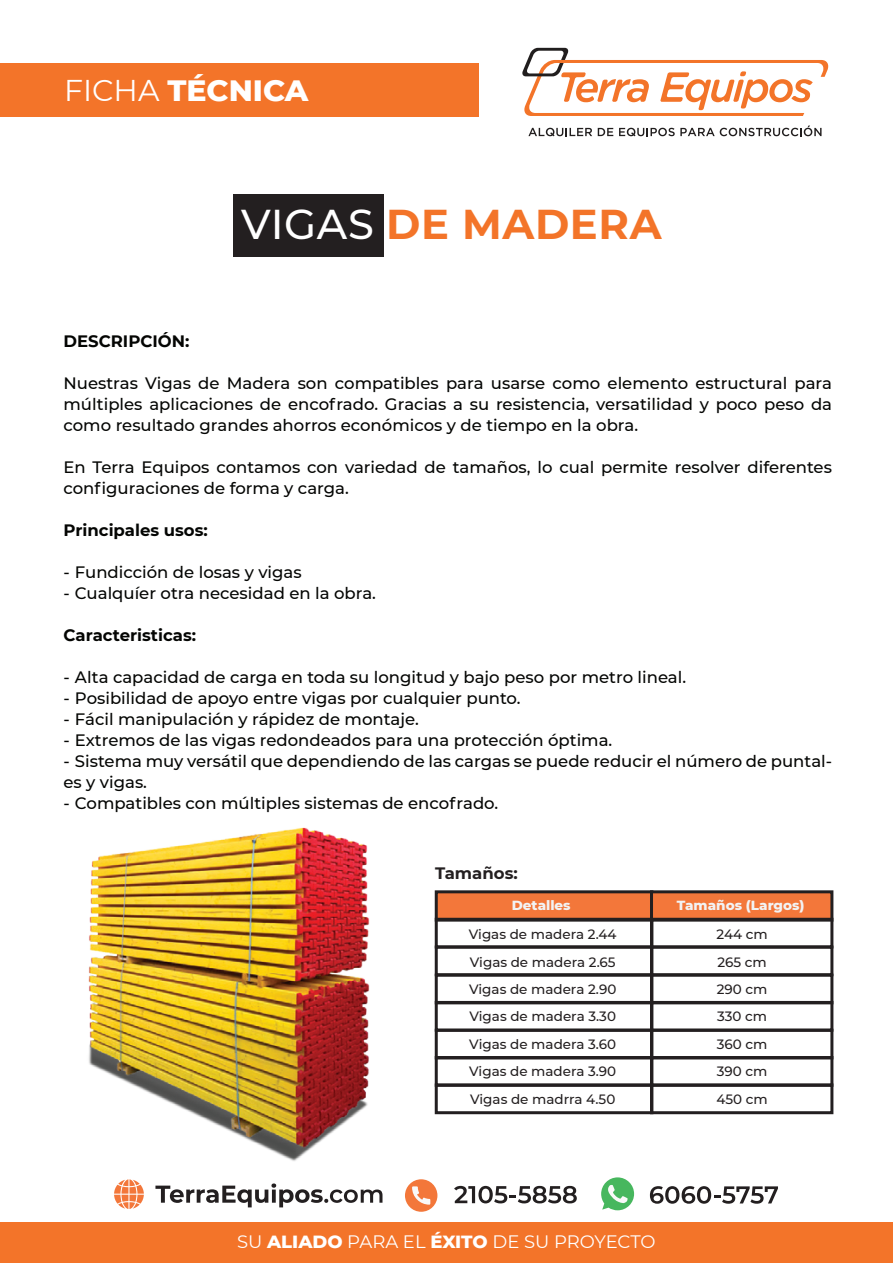
<style>
.page{position:relative;width:893px;height:1263px;background:#fff}
.page>*{position:absolute;margin:0;border:0;box-sizing:border-box;transform-origin:0 0}
.t1{font:700 41.55px "Montserrat";letter-spacing:.015em;color:#f37429}
.t2{font:800 30px "Montserrat";color:#fff}
.t3{font:18px "Montserrat";color:#fff}
.t4{font:500 16.5px/21px "Montserrat";color:#040503}
.t5{font:700 16.5px "Montserrat";color:#040503}
.t6{font:700 16.5px "Montserrat";color:#231f20}
.t7{font:500 13.5px/27.5px "Montserrat";color:#231f20;text-align:justify}
.t8{font:800 13.5px "Montserrat";color:#f2f3f4}
.s1{font-weight:400}
.s2{font-weight:500;color:#fff}
.s3{font-weight:800}
</style>
<div class="page">
<div style="left:0;top:63px;width:479px;height:53px;background:#f37429"></div>
<svg style="left:528px;top:128px;width:64px;height:8px"></svg>
<svg style="left:598px;top:128px;width:15px;height:8px"></svg>
<svg style="left:619px;top:125px;width:202px;height:11px"></svg>
<svg style="left:522px;top:48px;width:307px;height:68px"></svg>
<div style="left:0;top:1222px;width:893px;height:41px;background:#f37429"></div>
<div style="left:405px;top:1179px;width:32px;height:33px;background:#f3773a;border-radius:50%"></div>
<svg style="left:412px;top:1186px;width:18px;height:19px"></svg>
<svg style="left:114px;top:1179px;width:30px;height:30px"></svg>
<svg style="left:601px;top:1177px;width:33px;height:33px"></svg>
<svg style="left:155px;top:1183px;width:227px;height:24px"></svg>
<svg style="left:454px;top:1186px;width:123px;height:17px"></svg>
<svg style="left:650px;top:1186px;width:128px;height:18px"></svg>
<div style="left:233px;top:194px;width:151px;height:63px;background:#231f20"></div>
<div style="left:435px;top:890px;width:218px;height:32px;background:#f3773a;border:3px solid #231f20"></div>
<div style="left:435px;top:918px;width:218px;height:30px;border:3px solid #231f20"></div>
<div style="left:435px;top:945px;width:218px;height:31px;border:3px solid #231f20"></div>
<div style="left:435px;top:974px;width:218px;height:30px;border:3px solid #231f20"></div>
<div style="left:435px;top:1001px;width:218px;height:31px;border:3px solid #231f20"></div>
<div style="left:435px;top:1029px;width:218px;height:30px;border:3px solid #231f20"></div>
<div style="left:435px;top:1056px;width:218px;height:31px;border:3px solid #231f20"></div>
<div style="left:650px;top:890px;width:183px;height:32px;background:#f3773a;border:3px solid #231f20"></div>
<div style="left:650px;top:918px;width:183px;height:30px;border:3px solid #231f20"></div>
<div style="left:650px;top:945px;width:183px;height:31px;border:3px solid #231f20"></div>
<div style="left:650px;top:974px;width:183px;height:30px;border:3px solid #231f20"></div>
<div style="left:650px;top:1001px;width:183px;height:31px;border:3px solid #231f20"></div>
<div style="left:650px;top:1029px;width:183px;height:30px;border:3px solid #231f20"></div>
<div style="left:650px;top:1056px;width:183px;height:31px;border:3px solid #231f20"></div>
<div style="left:435px;top:1083px;width:218px;height:31px;border:3px solid #231f20"></div>
<div style="left:650px;top:1083px;width:183px;height:31px;border:3px solid #231f20"></div>
<img style="left:88px;top:827px;width:282px;height:334px">
<h2 class="t2" style="left:64px;top:69px;width:246px"><span class="s1">FICHA</span> TÉCNICA</h2>
<h1 class="t1" style="left:241px;top:194px;width:422px"><span class="s2">VIGAS</span> DE MADERA</h1>
<p class="t5" style="left:64px;top:330px;width:128px">DESCRIPCIÓN:</p>
<p class="t4" style="left:64px;top:372px;width:770px;text-align:justify">Nuestras Vigas de Madera son compatibles para usarse como elemento estructural para múltiples aplicaciones de encofrado. Gracias a su resistencia, versatilidad y poco peso da como resultado grandes ahorros económicos y de tiempo en la obra.</p>
<p class="t4" style="left:64px;top:456px;width:770px">En Terra Equipos contamos con variedad de tamaños, lo cual permite resolver diferentes configuraciones de forma y carga.</p>
<p class="t5" style="left:64px;top:519px;width:146px">Principales usos:</p>
<p class="t4" style="left:64px;top:561px;width:240px">- Fundicción de losas y vigas</p>
<p class="t4" style="left:64px;top:582px;width:314px">- Cualquíer otra necesidad en la obra.</p>
<p class="t5" style="left:64px;top:624px;width:134px">Caracteristicas:</p>
<p class="t4" style="left:64px;top:666px;width:624px">- Alta capacidad de carga en toda su longitud y bajo peso por metro lineal.</p>
<p class="t4" style="left:64px;top:687px;width:459px">- Posibilidad de apoyo entre vigas por cualquier punto.</p>
<p class="t4" style="left:64px;top:708px;width:357px">- Fácil manipulación y rápidez de montaje.</p>
<p class="t4" style="left:64px;top:729px;width:550px">- Extremos de las vigas redondeados para una protección óptima.</p>
<p class="t4" style="left:64px;top:750px;width:770px">- Sistema muy versátil que dependiendo de las cargas se puede reducir el número de puntal&shy;es y vigas.</p>
<p class="t4" style="left:64px;top:792px;width:436px">- Compatibles con múltiples sistemas de encofrado.</p>
<p class="t6" style="left:435px;top:862px;width:84px">Tamaños:</p>
<p class="t8" style="left:677px;top:895px;width:129px">Tamaños (Largos)</p>
<p class="t8" style="left:512px;top:895px;width:60px">Detalles</p>
<p class="t7" style="left:469px;top:920px;width:149px">Vigas de madera 2.44<br>Vigas de madera 2.65<br>Vigas de madera 2.90<br>Vigas de madera 3.30<br>Vigas de madera 3.60<br>Vigas de madera 3.90<br>Vigas de madrra 4.50</p>
<p class="t7" style="left:716px;top:920px;width:53px">244 cm 265 cm 290 cm 330 cm 360 cm 390 cm 450 cm</p>
<p class="t3" style="left:237px;top:1229px;width:420px">SU <span class="s3">ALIADO</span> PARA EL <span class="s3">ÉXITO</span> DE SU PROYECTO</p>
</div>
